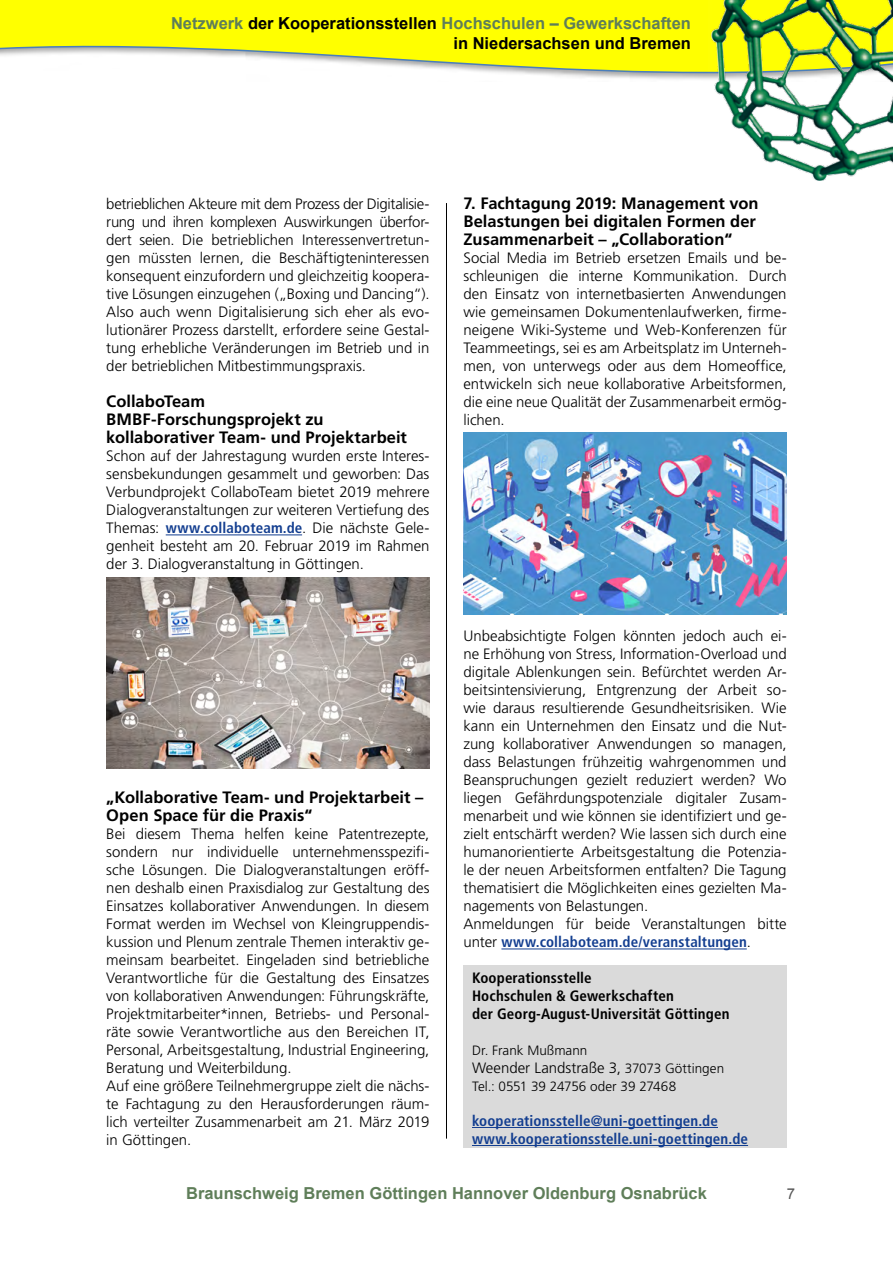
<style>
.page{position:relative;width:893px;height:1263px;background:#fff}
.page>*{position:absolute;margin:0;border:0;box-sizing:border-box;transform-origin:0 0}
.t1{font:700 16.5px/18px "Frutiger";color:#000}
.t2{font:700 16.5px/19.8px "Arial";color:#000;text-align:right}
.t3{font:700 16.5px "Arial";color:#5f7e59}
.t4{font:300 15px/18px "Frutiger";color:#000;text-align:justify}
.t5{font:700 condensed 15px/18px "Frutiger";letter-spacing:.01em;color:#000}
.t6{font:700 condensed 15px/18px "Frutiger";letter-spacing:.01em;color:#133e90}
.t7{font:15px "Arial";color:#565656}
.t8{font:300 13.5px "Frutiger";color:#000}
.s1{color:#5f7e59}
.s2{font-weight:700;font-stretch:condensed;color:#133e90}
.s3{font-size:13.5px}
</style>
<div class="page">
<svg style="left:0;top:0;width:709px;height:80px;fill:#ff0"></svg>
<img style="left:709px;top:0;width:184px;height:181px">
<hr style="left:446px;top:203px;width:1px;height:935px;background:#000">
<hr style="left:501px;top:948px;width:246px;height:1px;background:#133e90">
<img style="left:463px;top:432px;width:324px;height:183px">
<hr style="left:166px;top:534px;width:136px;height:1px;background:#133e90">
<img style="left:106px;top:577px;width:323px;height:191px">
<div style="left:463px;top:965px;width:324px;height:183px;background:#dadada"></div>
<hr style="left:472px;top:1127px;width:246px;height:1px;background:#133e90">
<hr style="left:472px;top:1145px;width:276px;height:1px;background:#133e90">
<p class="t2" style="left:171px;top:14px;width:521px"><span class="s1">Netzwerk</span> der Kooperationsstellen <span class="s1">Hochschulen – Gewerkschaften </span>in Niedersachsen und Bremen</p>
<p class="t4" style="left:106px;top:195px;width:325px">betrieblichen Akteure mit dem Prozess der Digitalisie&shy;rung und ihren komplexen Auswirkungen überfor&shy;dert seien. Die betrieblichen Interessenvertretun&shy;gen müssten lernen, die Beschäftigteninteressen konsequent einzufordern und gleichzeitig koopera&shy;tive Lösungen einzugehen („Boxing und Dancing“).<br>Also auch wenn Digitalisierung sich eher als evo&shy;lutionärer Prozess darstellt, erfordere seine Gestal&shy;tung erhebliche Veränderungen im Betrieb und in der betrieblichen Mitbestimmungspraxis.</p>
<p class="t1" style="left:106px;top:393px;width:302px">CollaboTeam<br>BMBF-Forschungsprojekt zu kollaborativer Team- und Projektarbeit</p>
<p class="t4" style="left:106px;top:447px;width:325px">Schon auf der Jahrestagung wurden erste Interes&shy;sensbekundungen gesammelt und geworben: Das Verbundprojekt CollaboTeam bietet 2019 mehrere Dialogveranstaltungen zur weiteren Vertiefung des Themas: <span class="s2">www.collaboteam.de</span>. Die nächste Gele&shy;genheit besteht am 20. Februar 2019 im Rahmen der 3. Dialogveranstaltung in Göttingen.</p>
<p class="t1" style="left:106px;top:789px;width:319px">„Kollaborative Team- und Projektarbeit –<br>Open Space für die Praxis“</p>
<p class="t4" style="left:106px;top:825px;width:325px;text-align:left">Bei diesem Thema helfen keine Patentrezepte, sondern nur individuelle unternehmensspezifi&shy;sche Lösungen. Die Dialogveranstaltungen eröff&shy;nen deshalb einen Praxisdialog zur Gestaltung des Einsatzes kollaborativer Anwendungen. In diesem Format werden im Wechsel von Kleingruppendis&shy;kussion und Plenum zentrale Themen interaktiv ge&shy;meinsam bearbeitet. Eingeladen sind betriebliche Verantwortliche für die Gestaltung des Einsatzes von kollaborativen Anwendungen: Führungskräfte, Projektmitarbeiter*innen, Betriebs- und Personal&shy;räte sowie Verantwortliche aus den Bereichen IT, Personal, Arbeitsgestaltung, Industrial Engineering, Beratung und Weiterbildung.<br>Auf eine größere Teilnehmergruppe zielt die nächs&shy;te Fachtagung zu den Herausforderungen räum&shy;lich verteilter Zusammenarbeit am 21. März 2019 in Göttingen.</p>
<p class="t1" style="left:463px;top:195px;width:297px">7. Fachtagung 2019: Management von<br>Belastungen bei digitalen Formen der<br>Zusammenarbeit – „Collaboration“</p>
<p class="t4" style="left:463px;top:249px;width:325px">Social Media im Betrieb ersetzen Emails und be&shy;schleunigen die interne Kommunikation. Durch den Einsatz von internetbasierten Anwendungen wie gemeinsamen Dokumentenlaufwerken, firme&shy;neigene Wiki-Systeme und Web-Konferenzen für Teammeetings, sei es am Arbeitsplatz im Unterneh&shy;men, von unterwegs oder aus dem Homeoffice, entwickeln sich neue kollaborative Arbeitsformen, die eine neue Qualität der Zusammenarbeit ermög&shy;lichen.</p>
<p class="t4" style="left:463px;top:627px;width:325px;text-align:left">Unbeabsichtigte Folgen könnten jedoch auch ei&shy;ne Erhöhung von Stress, Information-Overload und digitale Ablenkungen sein. Befürchtet werden Ar&shy;beitsintensivierung, Entgrenzung der Arbeit so&shy;wie daraus resultierende Gesundheitsrisiken. Wie kann ein Unternehmen den Einsatz und die Nut&shy;zung kollaborativer Anwendungen so managen, dass Belastungen frühzeitig wahrgenommen und Beanspruchungen gezielt reduziert werden? Wo liegen Gefährdungspotenziale digitaler Zusam&shy;menarbeit und wie können sie identifiziert und ge&shy;zielt entschärft werden? Wie lassen sich durch eine humanorientierte Arbeitsgestaltung die Potenzia&shy;le der neuen Arbeitsformen entfalten? Die Tagung thematisiert die Möglichkeiten eines gezielten Ma&shy;nagements von Belastungen.<br>Anmeldungen für beide Veranstaltungen bitte unter <span class="s2">www.collaboteam.de/veranstaltungen</span>.</p>
<p class="t5" style="left:472px;top:969px;width:259px">Kooperationsstelle<br>Hochschulen &amp; Gewerkschaften<br>der Georg-August-Universität Göttingen</p>
<p class="t8" style="left:472px;top:1043px;width:117px">Dr. Frank Mußmann</p>
<p class="t4" style="left:472px;top:1059px;width:254px">Weender Landstraße 3, <span class="s3">37073 Göttingen</span></p>
<p class="t8" style="left:472px;top:1079px;width:206px">Tel.: 0551 39 24756 oder 39 27468</p>
<p class="t6" style="left:472px;top:1112px;width:278px">kooperationsstelle@uni-goettingen.de www.kooperationsstelle.uni-goettingen.de</p>
<p class="t3" style="left:186px;top:1183px;width:522px">Braunschweig Bremen Göttingen Hannover Oldenburg Osnabrück</p>
<p class="t7" style="left:787px;top:1184px;width:10px">7</p>
</div>
